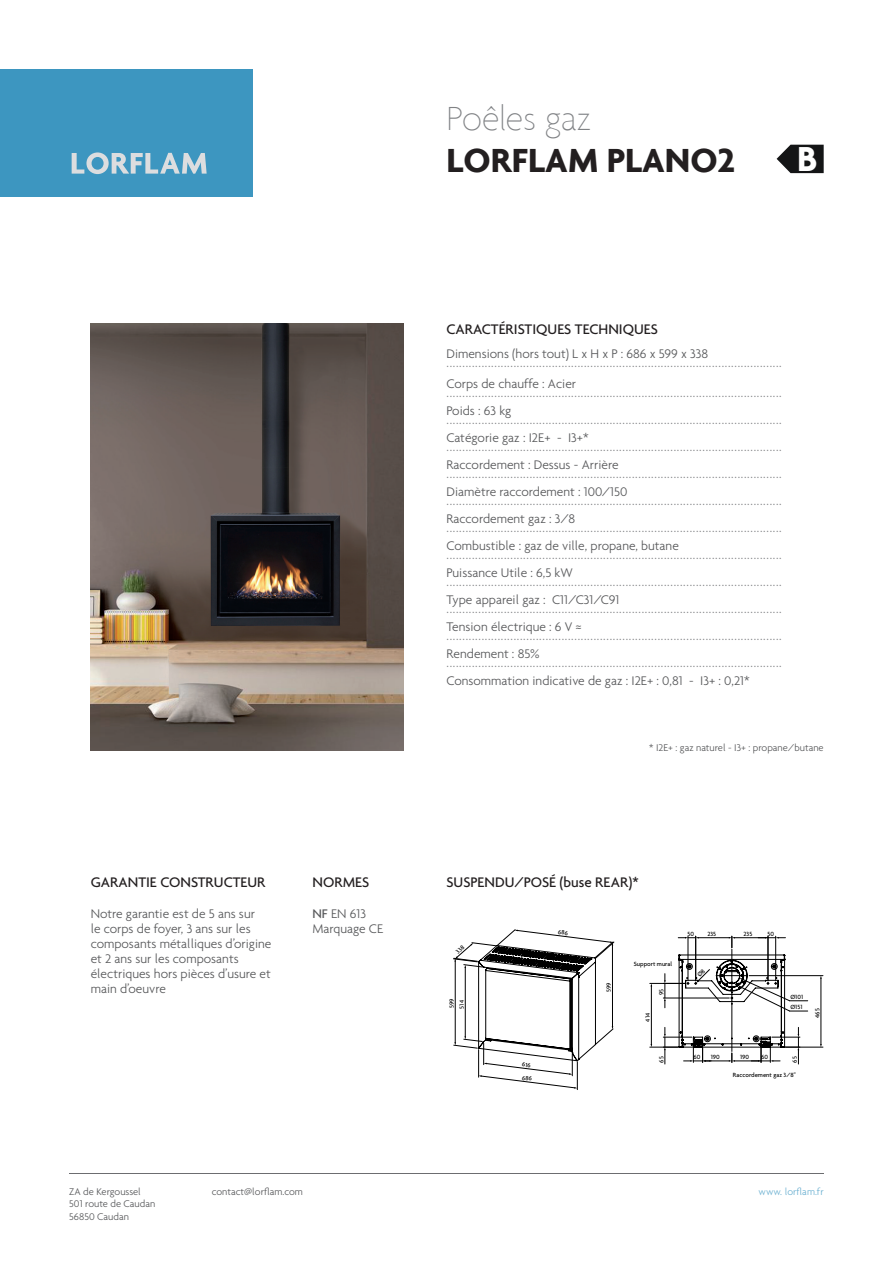
<style>
.page{position:relative;width:893px;height:1263px;background:#fff}
.page>*{position:absolute;margin:0;border:0;box-sizing:border-box;transform-origin:0 0}
.t1{font:700 37.35px "Agenda";color:#fff}
.t2{font:700 36px "Agenda";color:#231f20}
.t3{font:100 36px "Agenda";color:#808285}
.t4{font:500 15px "Agenda";color:#231f20}
.t5{font:300 13.5px "Agenda";color:#808285}
.t6{font:300 13.5px/15px "Agenda";color:#57585a}
.t7{font:300 10.5px/12.6px "Agenda";color:#57585a}
.t8{font:300 10.5px "Agenda";color:#6bb0d1}
.t9{font:500 6.45px/10.2px "Agenda";color:#000}
.s1{font-weight:500}
</style>
<div class="page">
<hr style="left:69px;top:1173px;width:755px;height:1px;background:#6c6d70">
<div style="left:0;top:69px;width:252px;height:128px;background:#3d96c0"></div>
<svg style="left:72px;top:152px;width:135px;height:22px"></svg>
<svg style="left:777px;top:145px;width:47px;height:28px"></svg>
<img style="left:91px;top:323px;width:313px;height:427px">
<hr style="left:821px;top:978px;width:1px;height:67px;background:#000">
<hr style="left:783px;top:1047px;width:40px;height:1px;background:#000">
<hr style="left:749px;top:975px;width:74px;height:1px;background:#000">
<svg style="left:453px;top:929px;width:161px;height:160px"></svg>
<svg style="left:650px;top:936px;width:158px;height:128px"></svg>
<h2 class="t3" style="left:446px;top:98px;width:147px">Poêles gaz</h2>
<h2 class="t2" style="left:446px;top:139px;width:290px">LORFLAM PLANO2</h2>
<h1 class="t1" style="left:797px;top:136px;width:22px">B</h1>
<p class="t4" style="left:446px;top:320px;width:213px">CARACTÉRISTIQUES TECHNIQUES</p>
<p class="t6" style="left:446px;top:346px;width:263px">Dimensions (hors tout) L x H x P : 686 x 599 x 338</p>
<p class="t5" style="left:446px;top:355px;width:337px">.........................................................................................................</p>
<p class="t6" style="left:446px;top:376px;width:131px">Corps de chauffe : Acier</p>
<p class="t5" style="left:446px;top:385px;width:337px">.........................................................................................................</p>
<p class="t6" style="left:446px;top:403px;width:66px">Poids : 63 kg</p>
<p class="t5" style="left:446px;top:412px;width:337px">.........................................................................................................</p>
<p class="t6" style="left:446px;top:430px;width:144px">Catégorie gaz : I2E+ - I3+*</p>
<p class="t5" style="left:446px;top:439px;width:337px">.........................................................................................................</p>
<p class="t6" style="left:446px;top:457px;width:174px">Raccordement : Dessus - Arrière</p>
<p class="t5" style="left:446px;top:466px;width:337px">.........................................................................................................</p>
<p class="t6" style="left:446px;top:484px;width:183px">Diamètre raccordement : 100/150</p>
<p class="t5" style="left:446px;top:493px;width:337px">.........................................................................................................</p>
<p class="t6" style="left:446px;top:511px;width:130px">Raccordement gaz : 3/8</p>
<p class="t5" style="left:446px;top:520px;width:337px">.........................................................................................................</p>
<p class="t6" style="left:446px;top:538px;width:234px">Combustible : gaz de ville, propane, butane</p>
<p class="t5" style="left:446px;top:547px;width:337px">.........................................................................................................</p>
<p class="t6" style="left:446px;top:565px;width:128px">Puissance Utile : 6,5 kW</p>
<p class="t5" style="left:446px;top:574px;width:337px">.........................................................................................................</p>
<p class="t6" style="left:446px;top:592px;width:175px">Type appareil gaz : C11/C31/C91</p>
<p class="t5" style="left:446px;top:601px;width:337px">.........................................................................................................</p>
<p class="t6" style="left:446px;top:619px;width:137px">Tension électrique : 6 V ≈</p>
<p class="t5" style="left:446px;top:628px;width:337px">.........................................................................................................</p>
<p class="t6" style="left:446px;top:646px;width:95px">Rendement : 85%</p>
<p class="t5" style="left:446px;top:655px;width:337px">.........................................................................................................</p>
<p class="t6" style="left:446px;top:673px;width:305px">Consommation indicative de gaz : I2E+ : 0,81 - I3+ : 0,21*</p>
<p class="t4" style="left:91px;top:873px;width:176px">GARANTIE CONSTRUCTEUR</p>
<p class="t6" style="left:91px;top:906px;width:182px">Notre garantie est de 5 ans sur<br>le corps de foyer, 3 ans sur les composants métalliques d’origine et 2 ans sur les composants électriques hors pièces d’usure et main d’oeuvre</p>
<p class="t4" style="left:312px;top:873px;width:58px">NORMES</p>
<p class="t6" style="left:312px;top:906px;width:72px"><span class="s1">NF</span> EN 613<br>Marquage CE</p>
<p class="t7" style="left:649px;top:741px;width:176px">* I2E+ : gaz naturel - I3+ : propane/butane</p>
<p class="t4" style="left:446px;top:873px;width:194px">SUSPENDU/POSÉ (buse REAR)*</p>
<p class="t9" style="left:687px;top:929px;width:8px">50</p>
<p class="t9" style="left:707px;top:929px;width:10px">235</p>
<p class="t9" style="left:743px;top:929px;width:10px">235</p>
<p class="t9" style="left:767px;top:929px;width:8px">50</p>
<p class="t9" style="left:446px;top:1008px;width:11px;rotate:-90deg">599</p>
<p class="t9" style="left:456px;top:1008px;width:10px;rotate:-90deg">514</p>
<p class="t9" style="left:604px;top:992px;width:11px;rotate:-90deg">599</p>
<p class="t9" style="left:634px;top:959px;width:40px">Support mural</p>
<p class="t9" style="left:642px;top:1022px;width:10px;rotate:-90deg">414</p>
<p class="t9" style="left:656px;top:995px;width:8px;rotate:-90deg">95</p>
<p class="t9" style="left:790px;top:992px;width:14px">Ø101<br>Ø151</p>
<p class="t9" style="left:812px;top:1018px;width:11px;rotate:-90deg">465</p>
<p class="t9" style="left:693px;top:1052px;width:8px">60</p>
<p class="t9" style="left:761px;top:1052px;width:8px">60</p>
<p class="t9" style="left:711px;top:1052px;width:11px">190</p>
<p class="t9" style="left:740px;top:1052px;width:11px">190</p>
<p class="t9" style="left:656px;top:1062px;width:8px;rotate:-90deg">65</p>
<p class="t9" style="left:789px;top:1062px;width:8px;rotate:-90deg">65</p>
<p class="t9" style="left:733px;top:1070px;width:64px">Raccordement gaz 3/8"</p>
<p class="t7" style="left:69px;top:1185px;width:87px">ZA de Kergoussel<br>501 route de Caudan<br>56850 Caudan</p>
<p class="t7" style="left:212px;top:1185px;width:93px">contact@lorflam.com</p>
<p class="t8" style="left:759px;top:1185px;width:67px">www. lorflam.fr</p>
</div>
